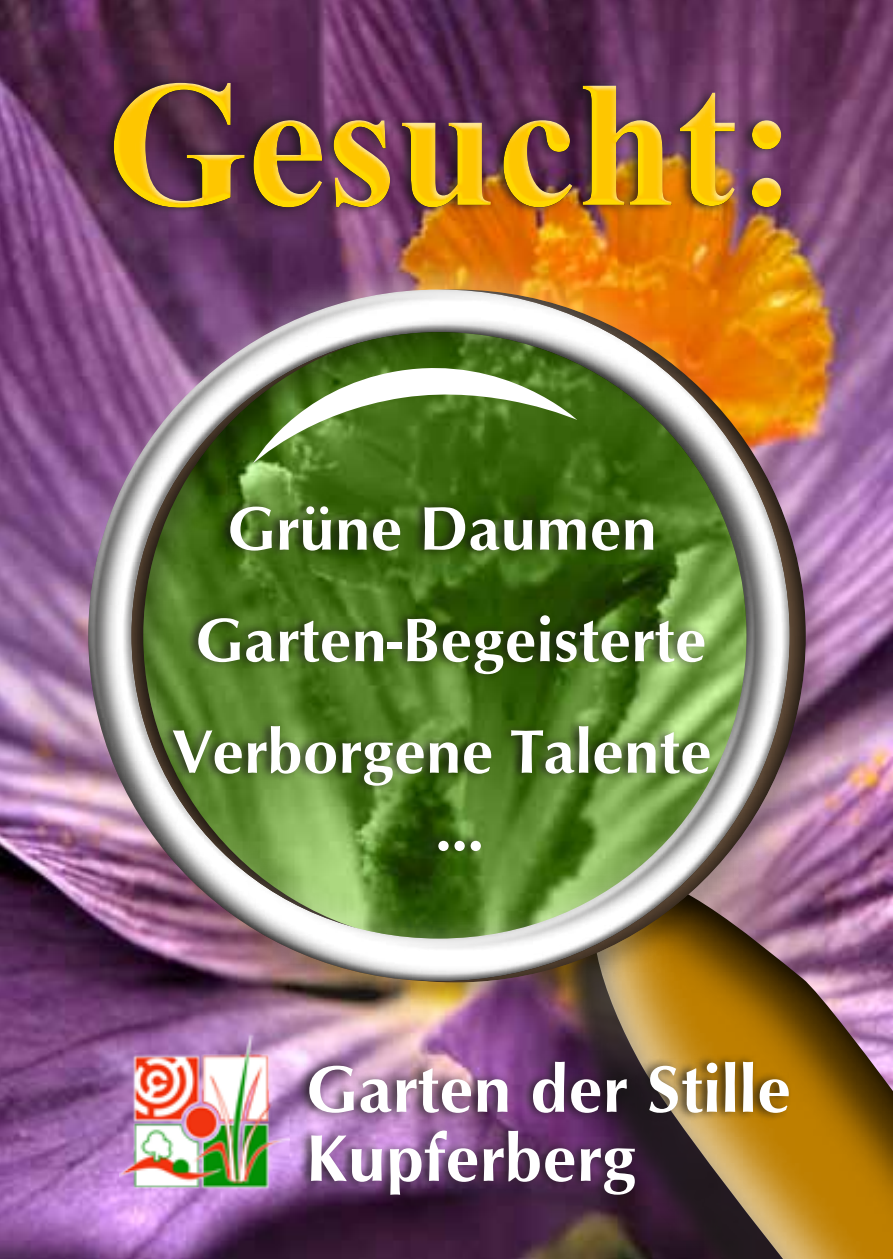
<style>
.page{position:relative;width:893px;height:1259px;background:#fff}
.page>*{position:absolute;margin:0;border:0;box-sizing:border-box;transform-origin:0 0}
.t1{font:700 180px "Times New Roman";color:#fec600}
.t2{font:700 67.5px/69px "Optimum";color:#fff}
.t3{font:700 63px/111.6px "Optimum";color:#fff;text-align:center}
</style>
<div class="page">
<img style="left:0;top:0;width:893px;height:1259px">
<div style="left:555px;top:912px;width:338px;height:347px;background:#181716;opacity:.81"></div>
<div style="left:588px;top:871px;width:305px;height:388px;background:#181716;opacity:.73"></div>
<div style="left:72px;top:256px;width:728px;height:722px;background:#fff;opacity:.75"></div>
<div style="left:108px;top:292px;width:730px;height:725px;background:#181716;opacity:.75"></div>
<div style="left:86px;top:287px;width:670px;height:660px;background:#fff;opacity:.75"></div>
<div style="left:87px;top:323px;width:704px;height:660px;background:#181716;opacity:.75"></div>
<svg style="left:253px;top:353px;width:324px;height:110px"></svg>
<div style="left:160px;top:497px;width:553px;height:361px;background:#181716;opacity:.75"></div>
<img style="left:119px;top:1029px;width:170px;height:162px">
<div style="left:296px;top:1053px;width:496px;height:150px;background:#181716;opacity:.75"></div>
<div style="left:100px;top:75px;width:685px;height:141px;background:#181716;opacity:.75"></div>
<div style="left:111px;top:76px;width:677px;height:131px;background:#fff;opacity:.86"></div>
<img style="left:107px;top:83px;width:681px;height:130px">
<h1 class="t1" style="left:106px;top:15px;width:691px">Gesucht:</h1>
<p class="t3" style="left:173px;top:472px;width:541px">Grüne Daumen<br>Garten-Begeisterte<br>Verborgene Talente</p>
<p class="t3" style="left:435px;top:772px;width:50px">...</p>
<p class="t2" style="left:306px;top:1053px;width:486px">Garten der Stille<br>Kupferberg</p>
</div>
